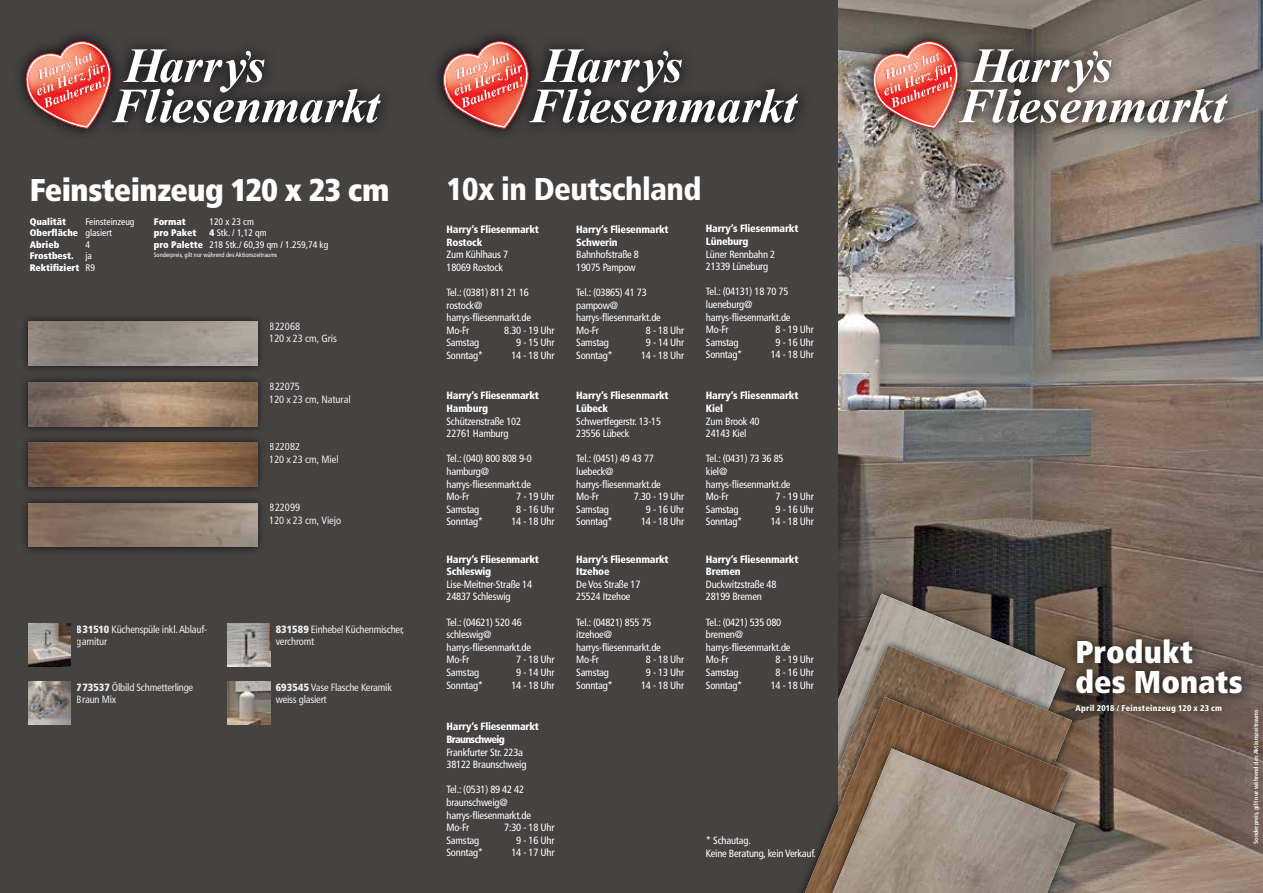
<style>
.page{position:relative;width:1263px;height:893px;background:#454242}
.page>*{position:absolute;margin:0;border:0;box-sizing:border-box;transform-origin:0 0}
.t1{font:900 condensed 31.5px/30.6px "Frutiger LT";letter-spacing:-.01em;color:#fff}
.t2{font:900 condensed 31.5px "Frutiger LT";letter-spacing:-.02em;color:#fff}
.t3{font:condensed 10.5px/12.6px "Frutiger LT";letter-spacing:-.02em;color:#fff}
.t4{font:900 condensed 10.5px/12.6px "Frutiger LT";letter-spacing:-.02em;color:#fff}
.t5{font:condensed 9.6px/11.4px "Frutiger LT";color:#fff}
.t6{font:900 condensed 9.6px/11.4px "Frutiger LT";color:#fff}
.t7{font:900 condensed 8.4px "Frutiger LT";letter-spacing:.035em;color:#fff}
.t8{font:700 condensed 6.3px "Frutiger LT";color:#fff}
.t9{font:condensed 6.3px "Frutiger LT";color:#fff}
.s1{font-weight:900}
.s2{font-weight:400}
</style>
<div class="page">
<img style="left:838px;top:0;width:425px;height:893px">
<svg style="left:1072px;top:625px;width:183px;height:83px"></svg>
<svg style="left:1079px;top:691px;width:156px;height:34px"></svg>
<svg style="left:859px;top:28px;width:113px;height:114px;background:#847e77"></svg>
<svg style="left:947px;top:36px;width:294px;height:101px;background:#827973"></svg>
<svg style="left:873px;top:41px;width:355px;height:88px;background:#9d827c"></svg>
<div style="left:20px;top:314px;width:245px;height:60px;background:#000;opacity:.75"></div>
<img style="left:28px;top:322px;width:229px;height:44px">
<div style="left:20px;top:434px;width:245px;height:61px;background:#000;opacity:.75"></div>
<img style="left:28px;top:443px;width:229px;height:43px">
<div style="left:20px;top:374px;width:245px;height:60px;background:#000;opacity:.75"></div>
<img style="left:28px;top:382px;width:229px;height:44px">
<div style="left:20px;top:495px;width:245px;height:60px;background:#000;opacity:.75"></div>
<img style="left:28px;top:503px;width:229px;height:44px">
<div style="left:760px;top:586px;width:312px;height:307px;background:#000;opacity:.75"></div>
<img style="left:838px;top:594px;width:227px;height:44px">
<div style="left:767px;top:638px;width:312px;height:255px;background:#000;opacity:.75"></div>
<img style="left:838px;top:645px;width:234px;height:45px">
<svg style="left:19px;top:34px;width:81px;height:100px"></svg>
<svg style="left:26px;top:41px;width:355px;height:88px"></svg>
<div style="left:412px;top:0;width:426px;height:893px;background:#454242"></div>
<svg style="left:436px;top:34px;width:81px;height:100px"></svg>
<svg style="left:443px;top:41px;width:355px;height:88px"></svg>
<img style="left:28px;top:624px;width:43px;height:43px">
<img style="left:28px;top:682px;width:43px;height:43px">
<img style="left:227px;top:624px;width:43px;height:43px">
<img style="left:227px;top:682px;width:43px;height:43px">
<div style="left:764px;top:690px;width:312px;height:203px;background:#000;opacity:.75"></div>
<img style="left:804px;top:697px;width:264px;height:44px">
<div style="left:770px;top:741px;width:313px;height:152px;background:#000;opacity:.75"></div>
<img style="left:832px;top:748px;width:243px;height:145px">
<h1 class="t1" style="left:30px;top:175px;width:361px">Feinsteinzeug 120 x 23 cm</h1>
<p class="t6" style="left:30px;top:216px;width:38px">Qualität</p>
<p class="t5" style="left:30px;top:216px;width:106px;text-indent:56px">Feinsteinzeug<br><span class="s1">Oberfläche</span> glasiert<br><span class="s1">Abrieb</span></p>
<p class="t6" style="left:30px;top:238px;width:67px;text-indent:56px"><span class="s2">4<br></span>Frostbest. <span class="s2">ja<br></span>Rektifiziert <span class="s2">R9</span></p>
<p class="t6" style="left:154px;top:216px;width:33px">Format</p>
<p class="t5" style="left:209px;top:216px;width:46px">120 x 23 cm</p>
<p class="t6" style="left:154px;top:227px;width:44px">pro Paket</p>
<p class="t5" style="left:154px;top:227px;width:176px;text-indent:56px"><span class="s1">4</span> Stk. / 1,12 qm<br><span class="s1">pro Palette</span> 218 Stk./ 60,39 qm / 1.259,74 kg</p>
<p class="t9" style="left:154px;top:252px;width:125px">Sonderpreis, gilt nur während des Aktionszeitraums</p>
<p class="t3" style="left:270px;top:320px;width:68px">822068<br>120 x 23 cm, Gris</p>
<p class="t3" style="left:270px;top:380px;width:82px">822075<br>120 x 23 cm, Natural</p>
<p class="t3" style="left:270px;top:441px;width:70px">822082<br>120 x 23 cm, Miel</p>
<p class="t3" style="left:270px;top:501px;width:73px">822099<br>120 x 23 cm, Viejo</p>
<p class="t3" style="left:77px;top:623px;width:132px"><span class="s1">831510</span> Küchenspüle inkl. Ablauf&shy;garnitur</p>
<p class="t3" style="left:77px;top:681px;width:118px"><span class="s1">773537</span> Ölbild Schmetterlinge<br>Braun Mix</p>
<p class="t3" style="left:276px;top:623px;width:130px"><span class="s1">831589</span> Einhebel Küchenmischer, verchromt</p>
<p class="t3" style="left:276px;top:681px;width:118px"><span class="s1">693545</span> Vase Flasche Keramik weiss glasiert</p>
<h1 class="t2" style="left:446px;top:170px;width:256px">10x in Deutschland</h1>
<p class="t4" style="left:446px;top:223px;width:94px">Harry‘s Fliesenmarkt<br>Rostock</p>
<p class="t3" style="left:446px;top:248px;width:63px">Zum Kühlhaus 7<br>18069 Rostock</p>
<p class="t3" style="left:446px;top:286px;width:86px">Tel.: (0381) 811 21 16 rostock@ harrys-fliesenmarkt.de<br>Mo-Fr</p>
<p class="t3" style="left:504px;top:324px;width:52px">8.30 - 19 Uhr</p>
<p class="t4" style="left:576px;top:223px;width:94px">Harry‘s Fliesenmarkt<br>Schwerin</p>
<p class="t3" style="left:576px;top:248px;width:64px">Bahnhofstraße 8<br>19075 Pampow</p>
<p class="t3" style="left:576px;top:286px;width:86px">Tel.: (03865) 41 73 pampow@ harrys-fliesenmarkt.de<br>Mo-Fr</p>
<p class="t3" style="left:646px;top:324px;width:40px">8 - 18 Uhr</p>
<p class="t4" style="left:706px;top:222px;width:94px">Harry‘s Fliesenmarkt<br>Lüneburg</p>
<p class="t3" style="left:706px;top:248px;width:71px">Lüner Rennbahn 2<br>21339 Lüneburg</p>
<p class="t3" style="left:706px;top:286px;width:86px">Tel.: (04131) 18 70 75 lueneburg@ harrys-fliesenmarkt.de<br>Mo-Fr</p>
<p class="t3" style="left:776px;top:323px;width:40px">8 - 19 Uhr</p>
<p class="t3" style="left:446px;top:336px;width:34px">Samstag</p>
<p class="t3" style="left:516px;top:336px;width:40px">9 - 15 Uhr</p>
<p class="t3" style="left:446px;top:349px;width:38px">Sonntag*</p>
<p class="t3" style="left:511px;top:349px;width:45px">14 - 18 Uhr</p>
<p class="t3" style="left:576px;top:336px;width:34px">Samstag</p>
<p class="t3" style="left:646px;top:336px;width:40px">9 - 14 Uhr</p>
<p class="t3" style="left:576px;top:349px;width:38px">Sonntag*</p>
<p class="t3" style="left:641px;top:349px;width:45px">14 - 18 Uhr</p>
<p class="t3" style="left:706px;top:336px;width:34px">Samstag</p>
<p class="t3" style="left:776px;top:336px;width:40px">9 - 16 Uhr</p>
<p class="t3" style="left:706px;top:349px;width:38px">Sonntag*</p>
<p class="t3" style="left:771px;top:349px;width:45px">14 - 18 Uhr</p>
<p class="t4" style="left:446px;top:389px;width:94px">Harry‘s Fliesenmarkt<br>Hamburg</p>
<p class="t3" style="left:446px;top:415px;width:76px">Schützenstraße 102<br>22761 Hamburg</p>
<p class="t3" style="left:446px;top:453px;width:87px">Tel.: (040) 800 808 9-0 hamburg@ harrys-fliesenmarkt.de<br>Mo-Fr</p>
<p class="t3" style="left:516px;top:490px;width:40px">7 - 19 Uhr</p>
<p class="t4" style="left:576px;top:389px;width:94px">Harry‘s Fliesenmarkt<br>Lübeck</p>
<p class="t3" style="left:576px;top:415px;width:86px">Schwertfegerstr. 13-15<br>23556 Lübeck</p>
<p class="t3" style="left:576px;top:453px;width:86px">Tel.: (0451) 49 43 77 luebeck@ harrys-fliesenmarkt.de<br>Mo-Fr</p>
<p class="t3" style="left:634px;top:490px;width:52px">7.30 - 19 Uhr</p>
<p class="t4" style="left:706px;top:389px;width:94px">Harry‘s Fliesenmarkt<br>Kiel</p>
<p class="t3" style="left:706px;top:415px;width:55px">Zum Brook 40<br>24143 Kiel</p>
<p class="t3" style="left:706px;top:452px;width:86px">Tel.: (0431) 73 36 85 kiel@ harrys-fliesenmarkt.de<br>Mo-Fr</p>
<p class="t3" style="left:776px;top:490px;width:40px">7 - 19 Uhr</p>
<p class="t3" style="left:446px;top:503px;width:34px">Samstag</p>
<p class="t3" style="left:516px;top:503px;width:40px">8 - 16 Uhr</p>
<p class="t3" style="left:446px;top:516px;width:38px">Sonntag*</p>
<p class="t3" style="left:511px;top:516px;width:45px">14 - 18 Uhr</p>
<p class="t3" style="left:576px;top:503px;width:34px">Samstag</p>
<p class="t3" style="left:646px;top:503px;width:40px">9 - 16 Uhr</p>
<p class="t3" style="left:576px;top:516px;width:38px">Sonntag*</p>
<p class="t3" style="left:641px;top:516px;width:45px">14 - 18 Uhr</p>
<p class="t3" style="left:706px;top:503px;width:34px">Samstag</p>
<p class="t3" style="left:776px;top:503px;width:40px">9 - 16 Uhr</p>
<p class="t3" style="left:706px;top:515px;width:38px">Sonntag*</p>
<p class="t3" style="left:771px;top:515px;width:45px">14 - 18 Uhr</p>
<p class="t4" style="left:446px;top:553px;width:94px">Harry‘s Fliesenmarkt<br>Schleswig</p>
<p class="t3" style="left:446px;top:578px;width:87px">Lise-Meitner-Straße 14<br>24837 Schleswig</p>
<p class="t3" style="left:446px;top:616px;width:86px">Tel.: (04621) 520 46 schleswig@ harrys-fliesenmarkt.de<br>Mo-Fr</p>
<p class="t3" style="left:516px;top:654px;width:40px">7 - 18 Uhr</p>
<p class="t4" style="left:576px;top:553px;width:94px">Harry‘s Fliesenmarkt<br>Itzehoe</p>
<p class="t3" style="left:576px;top:578px;width:66px">De Vos Straße 17<br>25524 Itzehoe</p>
<p class="t3" style="left:576px;top:616px;width:86px">Tel.: (04821) 855 75 itzehoe@ harrys-fliesenmarkt.de<br>Mo-Fr</p>
<p class="t3" style="left:646px;top:654px;width:40px">8 - 18 Uhr</p>
<p class="t4" style="left:706px;top:553px;width:94px">Harry‘s Fliesenmarkt<br>Bremen</p>
<p class="t3" style="left:706px;top:578px;width:72px">Duckwitzstraße 48<br>28199 Bremen</p>
<p class="t3" style="left:706px;top:616px;width:86px">Tel.: (0421) 535 080 bremen@ harrys-fliesenmarkt.de<br>Mo-Fr</p>
<p class="t3" style="left:776px;top:654px;width:40px">8 - 19 Uhr</p>
<p class="t3" style="left:446px;top:666px;width:34px">Samstag</p>
<p class="t3" style="left:516px;top:666px;width:40px">9 - 14 Uhr</p>
<p class="t3" style="left:446px;top:679px;width:38px">Sonntag*</p>
<p class="t3" style="left:511px;top:679px;width:45px">14 - 18 Uhr</p>
<p class="t3" style="left:576px;top:666px;width:34px">Samstag</p>
<p class="t3" style="left:646px;top:666px;width:40px">9 - 13 Uhr</p>
<p class="t3" style="left:576px;top:679px;width:38px">Sonntag*</p>
<p class="t3" style="left:641px;top:679px;width:45px">14 - 18 Uhr</p>
<p class="t3" style="left:706px;top:666px;width:34px">Samstag</p>
<p class="t3" style="left:776px;top:666px;width:40px">8 - 16 Uhr</p>
<p class="t3" style="left:706px;top:679px;width:38px">Sonntag*</p>
<p class="t3" style="left:771px;top:679px;width:45px">14 - 18 Uhr</p>
<p class="t4" style="left:446px;top:720px;width:94px">Harry‘s Fliesenmarkt<br>Braunschweig</p>
<p class="t3" style="left:446px;top:746px;width:81px">Frankfurter Str. 223a<br>38122 Braunschweig</p>
<p class="t3" style="left:446px;top:783px;width:86px">Tel.: (0531) 89 42 42 braunschweig@ harrys-fliesenmarkt.de<br>Mo-Fr</p>
<p class="t3" style="left:504px;top:821px;width:52px">7:30 - 18 Uhr</p>
<p class="t3" style="left:446px;top:834px;width:34px">Samstag</p>
<p class="t3" style="left:516px;top:834px;width:40px">9 - 16 Uhr</p>
<p class="t3" style="left:446px;top:846px;width:38px">Sonntag*</p>
<p class="t3" style="left:511px;top:846px;width:45px">14 - 17 Uhr</p>
<p class="t3" style="left:706px;top:834px;width:112px">* Schautag.<br>Keine Beratung, kein Verkauf.</p>
<h1 class="t1" style="left:1075px;top:636px;width:169px">Produkt des Monats</h1>
<p class="t7" style="left:1075px;top:703px;width:148px">April 2018 / Feinsteinzeug 120 x 23 cm</p>
<p class="t8" style="left:1252px;top:844px;width:136px;rotate:-90deg">Sonderpreis, gilt nur während des Aktionszeitraums</p>
</div>
